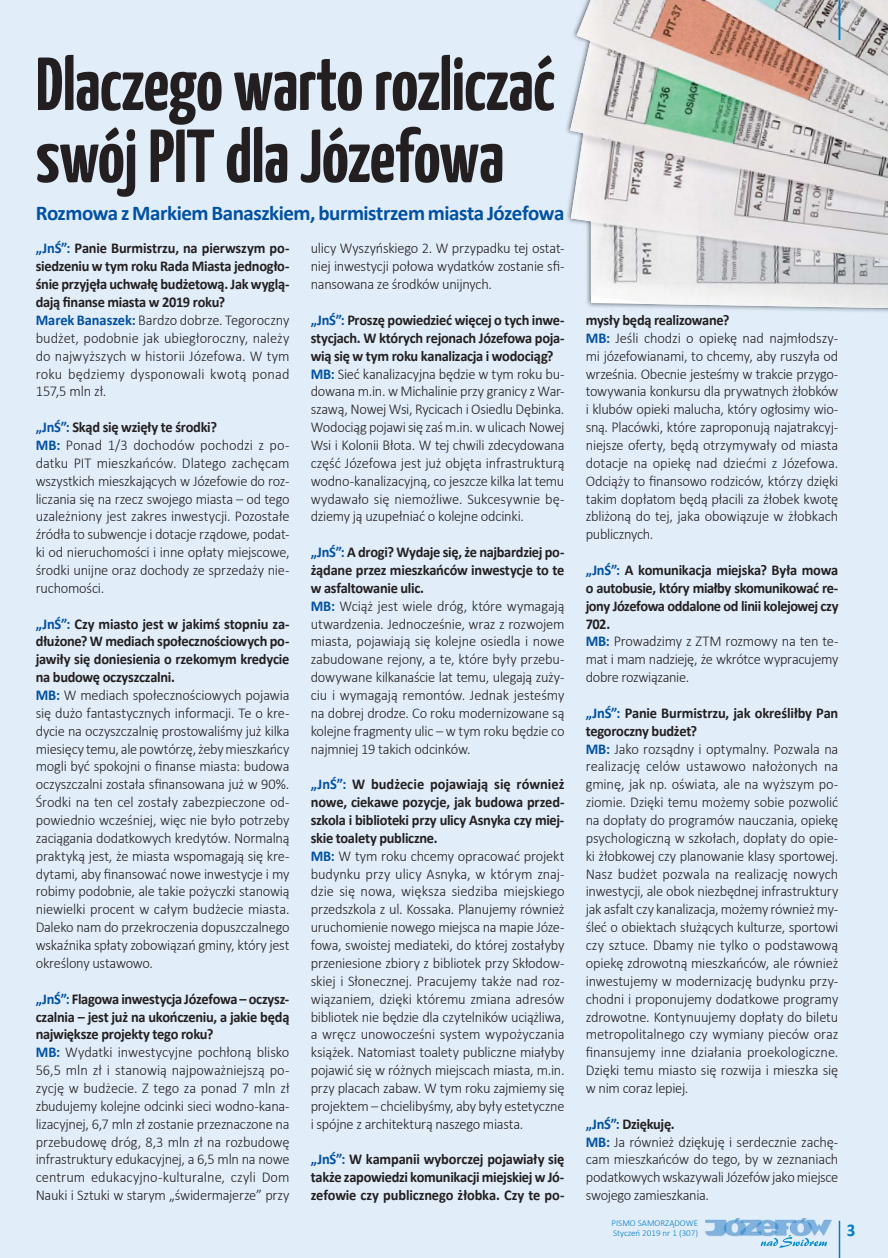
<style>
.page{position:relative;width:888px;height:1258px;background:#e1edf9}
.page>*{position:absolute;margin:0;border:0;box-sizing:border-box;transform-origin:0 0}
.t1{font:700 75px/72px "Yanone Kaffeesatz";letter-spacing:-.01em;color:#231f20}
.t2{font:700 21px "Calibri";letter-spacing:-.02em;color:#0050a3}
.t3{font:700 18px "Calibri";color:#007dc5;scale:.94 1}
.t4{font:300 15px/17.9px "Calibri";letter-spacing:-.015em;color:#231f20;scale:.96 1}
.t5{font:700 15px/17.9px "Calibri";letter-spacing:-.025em;color:#231f20;text-align:justify;scale:.96 1}
.t6{font:300 9px/9.4px "Calibri";color:#007dc5}
.s1{font-weight:700;color:#0050a3}
.s2{font-weight:700}
.s3{color:#0050a3}
.s4{font-weight:300}
</style>
<div class="page">
<img style="left:566px;top:112px;width:322px;height:200px">
<img style="left:570px;top:0;width:318px;height:308px">
<img style="left:705px;top:1218px;width:127px;height:18px">
<svg style="left:761px;top:1235px;width:66px;height:13px"></svg>
<hr style="left:839px;top:1221px;width:1px;height:37px;background:#007dc5">
<hr style="left:839px;top:0;width:1px;height:40px;background:#007dc5">
<h1 class="t1" style="left:36px;top:52px;width:521px">Dlaczego warto rozliczać swój PIT dla Józefowa</h1>
<h2 class="t2" style="left:36px;top:204px;width:530px">Rozmowa z Markiem Banaszkiem, burmistrzem miasta Józefowa</h2>
<p class="t4" style="left:36px;top:241px;width:266px"><span class="s1">„JnŚ”:</span> <span class="s2">Panie Burmistrzu, na pierwszym po&shy;siedzeniu w tym roku Rada Miasta jednogło&shy;śnie przyjęła uchwałę budżetową. Jak wyglą&shy;dają finanse miasta w 2019 roku?<br></span><span class="s1">Marek Banaszek:</span> Bardzo dobrze. Tegoroczny budżet, podobnie jak ubiegłoroczny, należy do najwyższych w historii Józefowa. W tym roku będziemy dysponowali kwotą ponad 157,5 mln zł.</p>
<p class="t4" style="left:36px;top:419px;width:266px"><span class="s1">„JnŚ”:</span> <span class="s2">Skąd się wzięły te środki?<br></span><span class="s1">MB:</span> Ponad 1/3 dochodów pochodzi z po&shy;datku PIT mieszkańców. Dlatego zachęcam wszystkich mieszkających w Józefowie do roz&shy;liczania się na rzecz swojego miasta – od tego uzależniony jest zakres inwestycji. Pozostałe źródła to subwencje i dotacje rządowe, podat&shy;ki od nieruchomości i inne opłaty miejscowe, środki unijne oraz dochody ze sprzedaży nie&shy;ruchomości.</p>
<p class="t4" style="left:36px;top:616px;width:266px"><span class="s1">„JnŚ”:</span> <span class="s2">Czy miasto jest w jakimś stopniu za&shy;dłużone? W mediach społecznościowych po&shy;jawiły się doniesienia o rzekomym kredycie na budowę oczyszczalni.<br></span><span class="s1">MB:</span> W mediach społecznościowych pojawia się dużo fantastycznych informacji. Te o kre&shy;dycie na oczyszczalnię prostowaliśmy już kilka miesięcy temu, ale powtórzę, żeby mieszkańcy mogli być spokojni o finanse miasta: budowa oczyszczalni została sfinansowana już w 90%.<br>Środki na ten cel zostały zabezpieczone od&shy;powiednio wcześniej, więc nie było potrzeby zaciągania dodatkowych kredytów. Normalną praktyką jest, że miasta wspomagają się kre&shy;dytami, aby finansować nowe inwestycje i my robimy podobnie, ale takie pożyczki stanowią niewielki procent w całym budżecie miasta.<br>Daleko nam do przekroczenia dopuszczalnego wskaźnika spłaty zobowiązań gminy, który jest określony ustawowo.</p>
<p class="t4" style="left:36px;top:991px;width:266px"><span class="s1">„JnŚ”:</span> <span class="s2">Flagowa inwestycja Józefowa – oczysz&shy;czalnia – jest już na ukończeniu, a jakie będą największe projekty tego roku?<br></span><span class="s1">MB:</span> Wydatki inwestycyjne pochłoną blisko 56,5 mln zł i stanowią najpoważniejszą po&shy;zycję w budżecie. Z tego za ponad 7 mln zł zbudujemy kolejne odcinki sieci wodno-kana&shy;lizacyjnej, 6,7 mln zł zostanie przeznaczone na przebudowę dróg, 8,3 mln zł na rozbudowę infrastruktury edukacyjnej, a 6,5 mln na nowe centrum edukacyjno-kulturalne, czyli Dom Nauki i Sztuki w starym „świdermajerze” przy</p>
<p class="t4" style="left:311px;top:241px;width:266px;text-align:justify">ulicy Wyszyńskiego 2. W przypadku tej ostat&shy;niej inwestycji połowa wydatków zostanie sfi&shy;nansowana ze środków unijnych.</p>
<p class="t4" style="left:311px;top:312px;width:266px"><span class="s1">„JnŚ”:</span> <span class="s2">Proszę powiedzieć więcej o tych inwe&shy;stycjach. W których rejonach Józefowa poja&shy;wią się w tym roku kanalizacja i wodociąg?<br></span><span class="s1">MB:</span> Sieć kanalizacyjna będzie w tym roku bu&shy;dowana m.in. w Michalinie przy granicy z War&shy;szawą, Nowej Wsi, Rycicach i Osiedlu Dębinka.<br>Wodociąg pojawi się zaś m.in. w ulicach Nowej Wsi i Kolonii Błota. W tej chwili zdecydowana część Józefowa jest już objęta infrastrukturą wodno-kanalizacyjną, co jeszcze kilka lat temu wydawało się niemożliwe. Sukcesywnie bę&shy;dziemy ją uzupełniać o kolejne odcinki.</p>
<p class="t4" style="left:311px;top:544px;width:266px"><span class="s1">„JnŚ”:</span> <span class="s2">A drogi? Wydaje się, że najbardziej po&shy;żądane przez mieszkańców inwestycje to te w asfaltowanie ulic.<br></span><span class="s1">MB:</span> Wciąż jest wiele dróg, które wymagają utwardzenia. Jednocześnie, wraz z rozwojem miasta, pojawiają się kolejne osiedla i nowe zabudowane rejony, a te, które były przebu&shy;dowywane kilkanaście lat temu, ulegają zuży&shy;ciu i wymagają remontów. Jednak jesteśmy na dobrej drodze. Co roku modernizowane są kolejne fragmenty ulic – w tym roku będzie co najmniej 19 takich odcinków.</p>
<p class="t4" style="left:311px;top:777px;width:266px"><span class="s1">„JnŚ”:</span> <span class="s2">W budżecie pojawiają się również nowe, ciekawe pozycje, jak budowa przed&shy;szkola i biblioteki przy ulicy Asnyka czy miej&shy;skie toalety publiczne.<br></span><span class="s1">MB:</span> W tym roku chcemy opracować projekt budynku przy ulicy Asnyka, w którym znaj&shy;dzie się nowa, większa siedziba miejskiego przedszkola z ul. Kossaka. Planujemy również uruchomienie nowego miejsca na mapie Józe&shy;fowa, swoistej mediateki, do której zostałyby przeniesione zbiory z bibliotek przy Skłodow&shy;skiej i Słonecznej. Pracujemy także nad roz&shy;wiązaniem, dzięki któremu zmiana adresów bibliotek nie będzie dla czytelników uciążliwa, a wręcz unowocześni system wypożyczania książek. Natomiast toalety publiczne miałyby pojawić się w różnych miejscach miasta, m.in. przy placach zabaw. W tym roku zajmiemy się projektem – chcielibyśmy, aby były estetyczne i spójne z architekturą naszego miasta.</p>
<p class="t5" style="left:311px;top:1152px;width:266px"><span class="s3">„JnŚ”:</span> W kampanii wyborczej pojawiały się także zapowiedzi komunikacji miejskiej w Jó&shy;zefowie czy publicznego żłobka. Czy te po-</p>
<p class="t4" style="left:586px;top:312px;width:265px"><span class="s2">mysły będą realizowane?<br></span><span class="s1">MB:</span> Jeśli chodzi o opiekę nad najmłodszy&shy;mi józefowianami, to chcemy, aby ruszyła od września. Obecnie jesteśmy w trakcie przygo&shy;towywania konkursu dla prywatnych żłobków i klubów opieki malucha, który ogłosimy wio&shy;sną. Placówki, które zaproponują najatrakcyj&shy;niejsze oferty, będą otrzymywały od miasta dotacje na opiekę nad dziećmi z Józefowa.<br>Odciąży to finansowo rodziców, którzy dzięki takim dopłatom będą płacili za żłobek kwotę zbliżoną do tej, jaka obowiązuje w żłobkach publicznych.</p>
<p class="t5" style="left:586px;top:562px;width:265px;text-align:left"><span class="s3">„JnŚ”:</span> A komunikacja miejska? Była mowa o autobusie, który miałby skomunikować re&shy;jony Józefowa oddalone od linii kolejowej czy 702.<br><span class="s3">MB:</span> <span class="s4">Prowadzimy z ZTM rozmowy na ten te&shy;mat i mam nadzieję, że wkrótce wypracujemy dobre rozwiązanie.</span></p>
<p class="t4" style="left:586px;top:705px;width:265px"><span class="s1">„JnŚ”:</span> <span class="s2">Panie Burmistrzu, jak określiłby Pan tegoroczny budżet?<br></span><span class="s1">MB:</span> Jako rozsądny i optymalny. Pozwala na realizację celów ustawowo nałożonych na gminę, jak np. oświata, ale na wyższym po&shy;ziomie. Dzięki temu możemy sobie pozwolić na dopłaty do programów nauczania, opiekę psychologiczną w szkołach, dopłaty do opie&shy;ki żłobkowej czy planowanie klasy sportowej.<br>Nasz budżet pozwala na realizację nowych inwestycji, ale obok niezbędnej infrastruktury jak asfalt czy kanalizacja, możemy również my&shy;śleć o obiektach służących kulturze, sportowi czy sztuce. Dbamy nie tylko o podstawową opiekę zdrowotną mieszkańców, ale również inwestujemy w modernizację budynku przy&shy;chodni i proponujemy dodatkowe programy zdrowotne. Kontynuujemy dopłaty do biletu metropolitalnego czy wymiany pieców oraz finansujemy inne działania proekologiczne.<br>Dzięki temu miasto się rozwija i mieszka się w nim coraz lepiej.</p>
<p class="t4" style="left:586px;top:1116px;width:265px"><span class="s1">„JnŚ”:</span> <span class="s2">Dziękuję.<br></span><span class="s1">MB:</span> Ja również dziękuję i serdecznie zachę&shy;cam mieszkańców do tego, by w zeznaniach podatkowych wskazywali Józefów jako miejsce swojego zamieszkania.</p>
<p class="t6" style="left:611px;top:1219px;width:88px">PISMO SAMORZĄDOWE<br>Styczeń 2019 nr 1 (307)</p>
<p class="t3" style="left:847px;top:1222px;width:11px">3</p>
</div>
